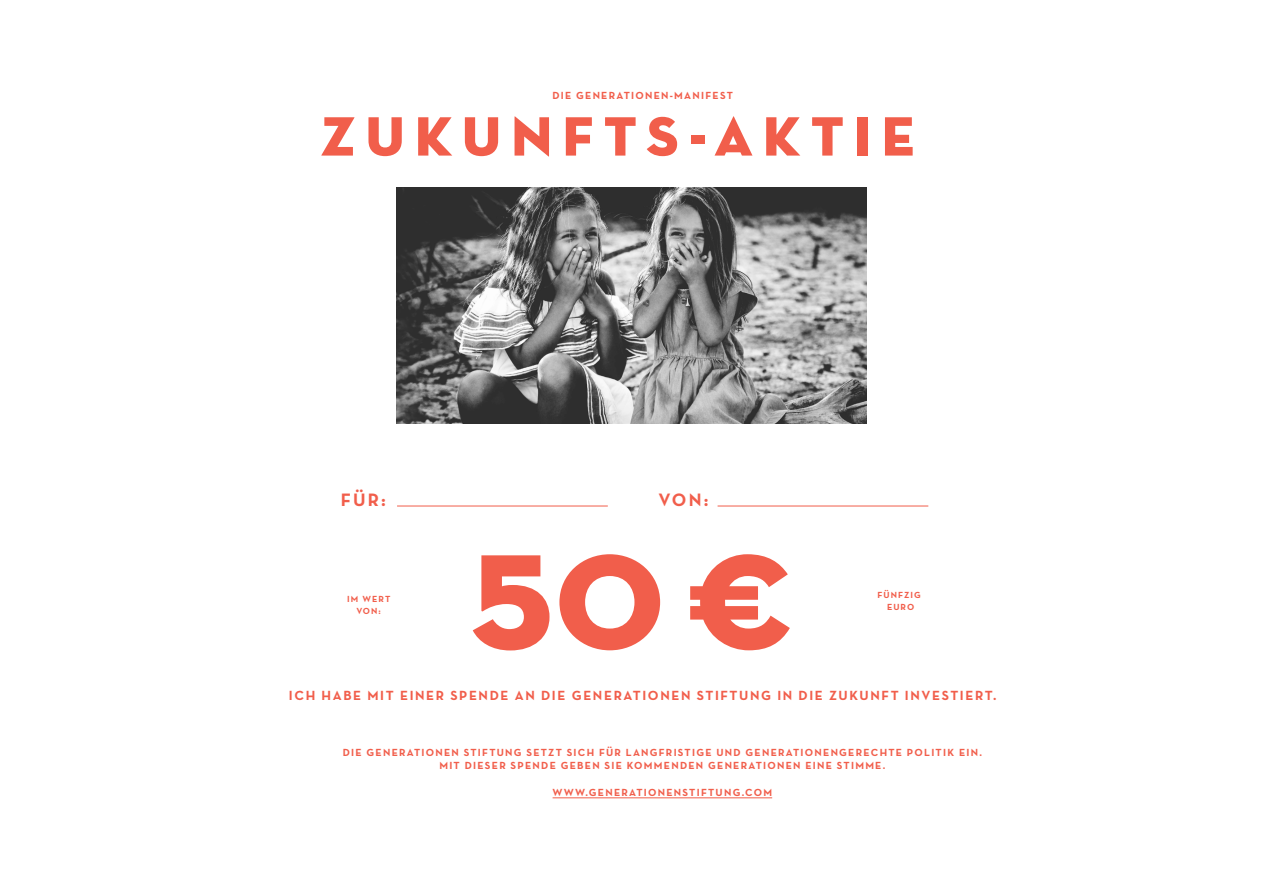
<style>
.page{position:relative;width:1263px;height:893px;background:#fff}
.page>*{position:absolute;margin:0;border:0;box-sizing:border-box;transform-origin:0 0}
.t1{font:137.85px "Neutra Disp Titling";color:#f15e4b}
.t2{font:56.4px "Neutra Disp Titling";letter-spacing:.18em;color:#f15e4b}
.t3{font:700 18.3px "Neutra Text";letter-spacing:.12em;color:#f15e4b}
.t4{font:700 13.5px "Neutra Text";letter-spacing:.12em;color:#f15e4b}
.t5{font:700 10.5px/13.5px "Neutra Text";letter-spacing:.12em;color:#f15e4b;text-align:center}
.t6{font:700 9px "Neutra Text";letter-spacing:.12em;color:#f15e4b}
</style>
<div class="page">
<img style="left:396px;top:187px;width:470px;height:236px">
<hr style="left:397px;top:506px;width:211px;height:1px;background:#f15e4b">
<hr style="left:717px;top:506px;width:211px;height:1px;background:#f15e4b">
<hr style="left:553px;top:798px;width:219px;height:1px;background:#f15e4b">
<p class="t5" style="left:552px;top:89px;width:182px">DIE GENERATIONEN-MANIFEST</p>
<p class="t2" style="left:321px;top:101px;width:595px">ZUKUNFTS-AKTIE</p>
<p class="t3" style="left:341px;top:488px;width:47px">FÜR:</p>
<p class="t3" style="left:659px;top:488px;width:51px">VON:</p>
<p class="t6" style="left:347px;top:593px;width:45px">IM WERT</p>
<p class="t6" style="left:356px;top:605px;width:26px">VON:</p>
<p class="t1" style="left:471px;top:516px;width:322px">50€</p>
<p class="t6" style="left:877px;top:589px;width:45px">FÜNFZIG</p>
<p class="t6" style="left:887px;top:601px;width:29px">EURO</p>
<p class="t4" style="left:289px;top:687px;width:709px">ICH HABE MIT EINER SPENDE AN DIE GENERATIONEN STIFTUNG IN DIE ZUKUNFT INVESTIERT.</p>
<p class="t5" style="left:343px;top:745px;width:641px">DIE GENERATIONEN STIFTUNG SETZT SICH FÜR LANGFRISTIGE UND GENERATIONENGERECHTE POLITIK EIN.<br>MIT DIESER SPENDE GEBEN SIE KOMMENDEN GENERATIONEN EINE STIMME.</p>
<p class="t5" style="left:553px;top:786px;width:221px">WWW.GENERATIONENSTIFTUNG.COM</p>
</div>
